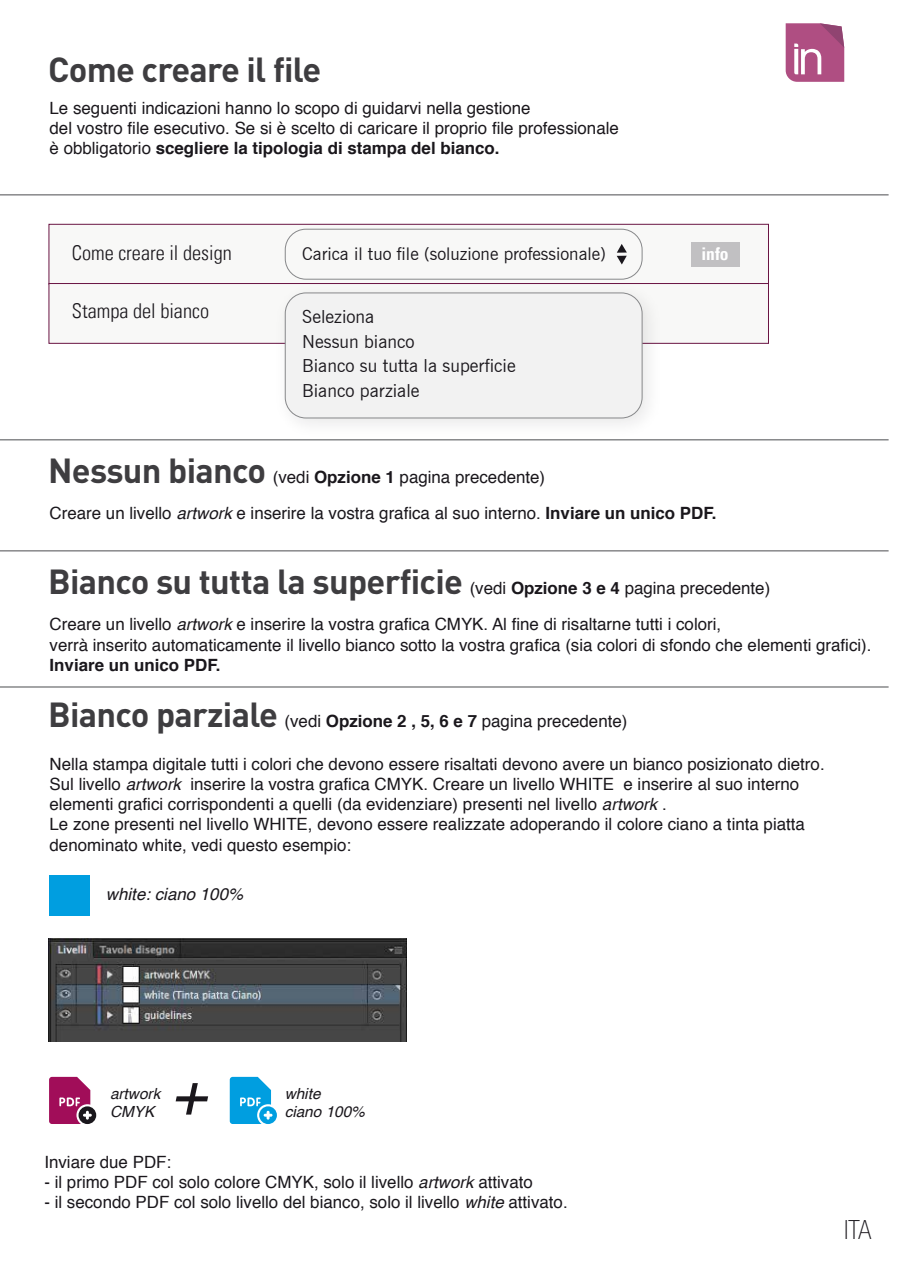
<style>
.page{position:relative;width:899px;height:1263px;background:#fff}
.page>*{position:absolute;margin:0;border:0;box-sizing:border-box;transform-origin:0 0}
.t1{font:italic 61.65px "Helvetica";color:#1a171c}
.t2{font:700 34.35px "DIN";letter-spacing:-.02em;color:#3e3d40}
.t3{font:100 condensed 26.55px "Helvetica Neue LT Std";color:#1a171c}
.t4{font:300 condensed 20.4px "Univers LT";color:#1a171c}
.t5{font:18px/24.6px "News Gothic BT";color:#1a171c}
.t6{font:17.55px "News Gothic BT";color:#1a171c}
.t7{font:700 condensed 17.55px "Univers LT";color:#fff}
.t8{font:16.95px/20.2px "Helvetica";color:#1a171c}
.t9{font:700 16.95px "Helvetica";color:#1a171c}
.t10{font:italic 16.95px "Helvetica";color:#1a171c}
.t11{font:italic 15.3px/18.5px "Helvetica";color:#1a171c}
.s1{font-weight:700}
.s2{font-family:"DIN";font-weight:700;font-size:34.35px;color:#3e3d40}
.s3{font-style:italic}
.s4{font-family:"Helvetica";font-weight:400;font-size:16.95px;color:#1a171c}
.s5{font-family:"Helvetica";font-size:16.95px;color:#1a171c}
</style>
<div class="page">
<hr style="left:0;top:439px;width:888px;height:1px;background:#87888a">
<hr style="left:0;top:550px;width:888px;height:1px;background:#87888a">
<hr style="left:0;top:686px;width:888px;height:2px;background:#87888a">
<hr style="left:0;top:194px;width:888px;height:2px;background:#87888a">
<svg style="left:785px;top:23px;width:59px;height:59px;background:#b86692"></svg>
<div style="left:49px;top:224px;width:719px;height:60px;background:#f8f8f7;border:1px solid #6a1443"></div>
<div style="left:49px;top:283px;width:719px;height:60px;background:#f8f8f7;border:1px solid #6a1443"></div>
<div style="left:285px;top:229px;width:357px;height:50px;border:1px solid #87888a;border-radius:21px"></div>
<img style="left:266px;top:274px;width:403px;height:167px">
<div style="left:285px;top:293px;width:357px;height:125px;background:#f2f2f2;border-radius:21px"></div>
<div style="left:285px;top:293px;width:357px;height:125px;border:1px solid #87888a;border-radius:21px"></div>
<div style="left:691px;top:242px;width:49px;height:25px;background:#c1c0c2"></div>
<svg style="left:617px;top:244px;width:9px;height:20px"></svg>
<div style="left:50px;top:875px;width:40px;height:41px;background:#009ee0"></div>
<div style="left:78px;top:1106px;width:18px;height:18px;background:#1a171c;border-radius:50%"></div>
<svg style="left:49px;top:1077px;width:43px;height:47px"></svg>
<svg style="left:259px;top:1106px;width:18px;height:18px"></svg>
<svg style="left:230px;top:1077px;width:42px;height:47px;background:#28ade4"></svg>
<img style="left:48px;top:939px;width:359px;height:103px">
<h2 class="t2" style="left:48px;top:47px;width:275px">Come creare il file</h2>
<p class="t8" style="left:50px;top:98px;width:570px">Le seguenti indicazioni hanno lo scopo di guidarvi nella gestione<br>del vostro file esecutivo. Se si è scelto di caricare il proprio file professionale è obbligatorio <span class="s1">scegliere la tipologia di stampa del bianco.</span></p>
<p class="t4" style="left:72px;top:241px;width:161px">Come creare il design</p>
<p class="t4" style="left:72px;top:299px;width:139px">Stampa del bianco</p>
<p class="t6" style="left:302px;top:243px;width:305px">Carica il tuo file (soluzione professionale)</p>
<p class="t7" style="left:701px;top:243px;width:29px">info</p>
<p class="t5" style="left:302px;top:304px;width:215px">Seleziona<br>Nessun bianco<br>Bianco su tutta la superficie<br>Bianco parziale</p>
<p class="t8" style="left:48px;top:467px;width:498px"><span class="s2">Nessun bianco</span> (vedi <span class="s1">Opzione 1</span> pagina precedente)</p>
<p class="t8" style="left:50px;top:504px;width:668px">Creare un livello <span class="s3">artwork</span> e inserire la vostra grafica al suo interno. <span class="s1">Inviare un unico PDF.</span></p>
<h2 class="t2" style="left:48px;top:559px;width:723px">Bianco su tutta la superficie <span class="s4">(vedi</span> <span class="s5">Opzione 3 e 4</span> <span class="s4">pagina precedente)</span></h2>
<p class="t8" style="left:50px;top:615px;width:823px">Creare un livello <span class="s3">artwork</span> e inserire la vostra grafica CMYK. Al fine di risaltarne tutti i colori,<br>verrà inserito automaticamente il livello bianco sotto la vostra grafica (sia colori di sfondo che elementi grafici).</p>
<p class="t9" style="left:50px;top:651px;width:172px">Inviare un unico PDF.</p>
<p class="t8" style="left:48px;top:711px;width:580px"><span class="s2">Bianco parziale</span> (vedi <span class="s1">Opzione 2 , 5, 6 e 7</span> pagina precedente)</p>
<p class="t8" style="left:50px;top:754px;width:776px">Nella stampa digitale tutti i colori che devono essere risaltati devono avere un bianco posizionato dietro.<br>Sul livello <span class="s3">artwork</span> inserire la vostra grafica CMYK. Creare un livello WHITE e inserire al suo interno elementi grafici corrispondenti a quelli (da evidenziare) presenti nel livello <span class="s3">artwork</span> .<br>Le zone presenti nel livello WHITE, devono essere realizzate adoperando il colore ciano a tinta piatta denominato white, vedi questo esempio:</p>
<p class="t10" style="left:106px;top:880px;width:139px">white: ciano 100%</p>
<h1 class="t1" style="left:170px;top:1044px;width:38px">+</h1>
<p class="t11" style="left:110px;top:1085px;width:52px">artwork<br>CMYK</p>
<p class="t11" style="left:284px;top:1085px;width:37px">white</p>
<p class="t11" style="left:284px;top:1103px;width:82px">ciano 100%</p>
<p class="t8" style="left:44px;top:1152px;width:128px">Inviare due PDF:</p>
<p class="t8" style="left:44px;top:1172px;width:490px">- il primo PDF col solo colore CMYK, solo il livello <span class="s3">artwork</span> attivato</p>
<p class="t8" style="left:44px;top:1193px;width:524px">- il secondo PDF col solo livello del bianco, solo il livello <span class="s3">white</span> attivato.</p>
<h3 class="t3" style="left:844px;top:1214px;width:28px">ITA</h3>
</div>
